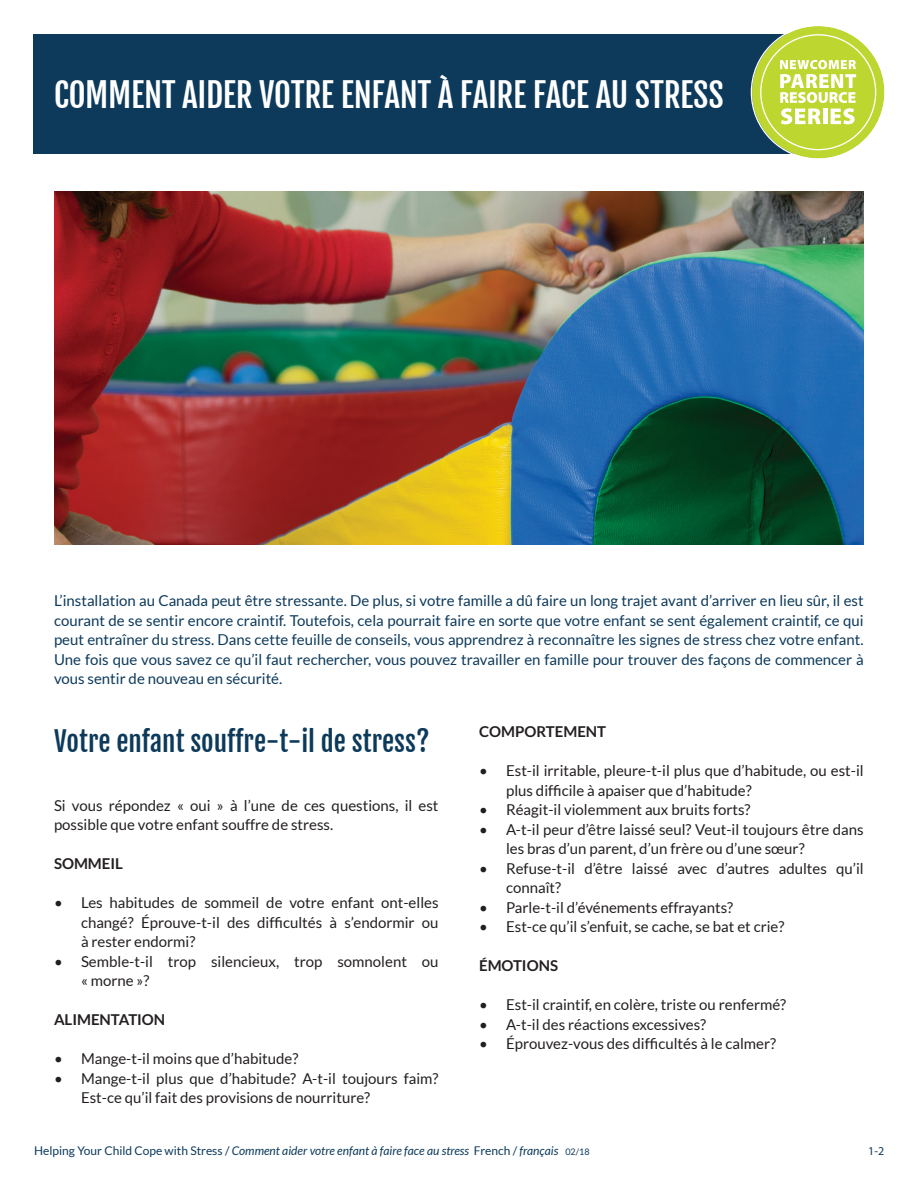
<style>
.page{position:relative;width:918px;height:1188px;background:#fff}
.page>*{position:absolute;margin:0;border:0;box-sizing:border-box;transform-origin:0 0}
.t1{font:33px "Fjalla One";letter-spacing:-.01em;color:#fff}
.t2{font:27px "Fjalla One";color:#0d3a5b}
.t3{font:15px/19.5px "Lato";color:#231f20}
.t4{font:15px/19.5px "Lato";color:#0d3a5b;text-align:justify}
.t5{font:700 15px "Lato";color:#231f20}
.t6{font:italic 12px "Lato";color:#0d3a5b}
.t7{font:12px "Myriad Pro";color:#0d3a5b}
.s1{font-style:normal}
.s2{font-style:normal;font-size:9px}
</style>
<div class="page">
<div style="left:34px;top:34px;width:788px;height:119px;background:#0d3a5b"></div>
<svg style="left:751px;top:26px;width:134px;height:133px"></svg>
<img style="left:54px;top:192px;width:810px;height:352px">
<h1 class="t1" style="left:54px;top:75px;width:671px">COMMENT AIDER VOTRE ENFANT À FAIRE FACE AU STRESS</h1>
<p class="t4" style="left:54px;top:591px;width:811px">L’installation au Canada peut être stressante. De plus, si votre famille a dû faire un long trajet avant d’arriver en lieu sûr, il est courant de se sentir encore craintif. Toutefois, cela pourrait faire en sorte que votre enfant se sent également craintif, ce qui peut entraîner du stress. Dans cette feuille de conseils, vous apprendrez à reconnaître les signes de stress chez votre enfant.<br>Une fois que vous savez ce qu’il faut rechercher, vous pouvez travailler en famille pour trouver des façons de commencer à vous sentir de nouveau en sécurité.</p>
<h2 class="t2" style="left:54px;top:725px;width:377px">Votre enfant souffre-t-il de stress?</h2>
<p class="t3" style="left:54px;top:796px;width:386px">Si vous répondez « oui » à l’une de ces questions, il est possible que votre enfant souffre de stress.</p>
<p class="t5" style="left:54px;top:855px;width:70px">SOMMEIL</p>
<p class="t3" style="left:81px;top:893px;width:359px;text-align:justify;text-indent:-27px">• Les habitudes de sommeil de votre enfant ont-elles changé? Éprouve-t-il des difficultés à s’endormir ou à rester endormi?</p>
<p class="t3" style="left:81px;top:952px;width:359px;text-indent:-27px">• Semble-t-il trop silencieux, trop somnolent ou « morne »?</p>
<p class="t5" style="left:54px;top:1011px;width:113px">ALIMENTATION</p>
<p class="t3" style="left:54px;top:1049px;width:246px">• Mange-t-il moins que d’habitude?</p>
<p class="t3" style="left:81px;top:1069px;width:359px;text-indent:-27px">• Mange-t-il plus que d’habitude? A-t-il toujours faim?<br>Est-ce qu’il fait des provisions de nourriture?</p>
<p class="t5" style="left:479px;top:723px;width:129px">COMPORTEMENT</p>
<p class="t3" style="left:506px;top:761px;width:359px;text-indent:-27px">• Est-il irritable, pleure-t-il plus que d’habitude, ou est-il plus difficile à apaiser que d’habitude?</p>
<p class="t3" style="left:479px;top:800px;width:273px">• Réagit-il violemment aux bruits forts?</p>
<p class="t3" style="left:506px;top:820px;width:359px;text-indent:-27px">• A-t-il peur d’être laissé seul? Veut-il toujours être dans les bras d’un parent, d’un frère ou d’une sœur?</p>
<p class="t3" style="left:506px;top:859px;width:359px;text-indent:-27px">• Refuse-t-il d’être laissé avec d’autres adultes qu’il connaît?</p>
<p class="t3" style="left:479px;top:898px;width:256px">• Parle-t-il d’événements effrayants?</p>
<p class="t3" style="left:479px;top:917px;width:307px">• Est-ce qu’il s’enfuit, se cache, se bat et crie?</p>
<p class="t5" style="left:479px;top:957px;width:79px">ÉMOTIONS</p>
<p class="t3" style="left:479px;top:995px;width:309px">• Est-il craintif, en colère, triste ou renfermé?</p>
<p class="t3" style="left:479px;top:1015px;width:229px">• A-t-il des réactions excessives?</p>
<p class="t3" style="left:479px;top:1034px;width:299px">• Éprouvez-vous des difficultés à le calmer?</p>
<p class="t6" style="left:34px;top:1144px;width:557px"><span class="s1">Helping Your Child Cope with Stress /</span> Comment aider votre enfant à faire face au stress <span class="s1">French /</span> français <span class="s2">02/18</span></p>
<p class="t7" style="left:868px;top:1144px;width:17px">1-2</p>
</div>
